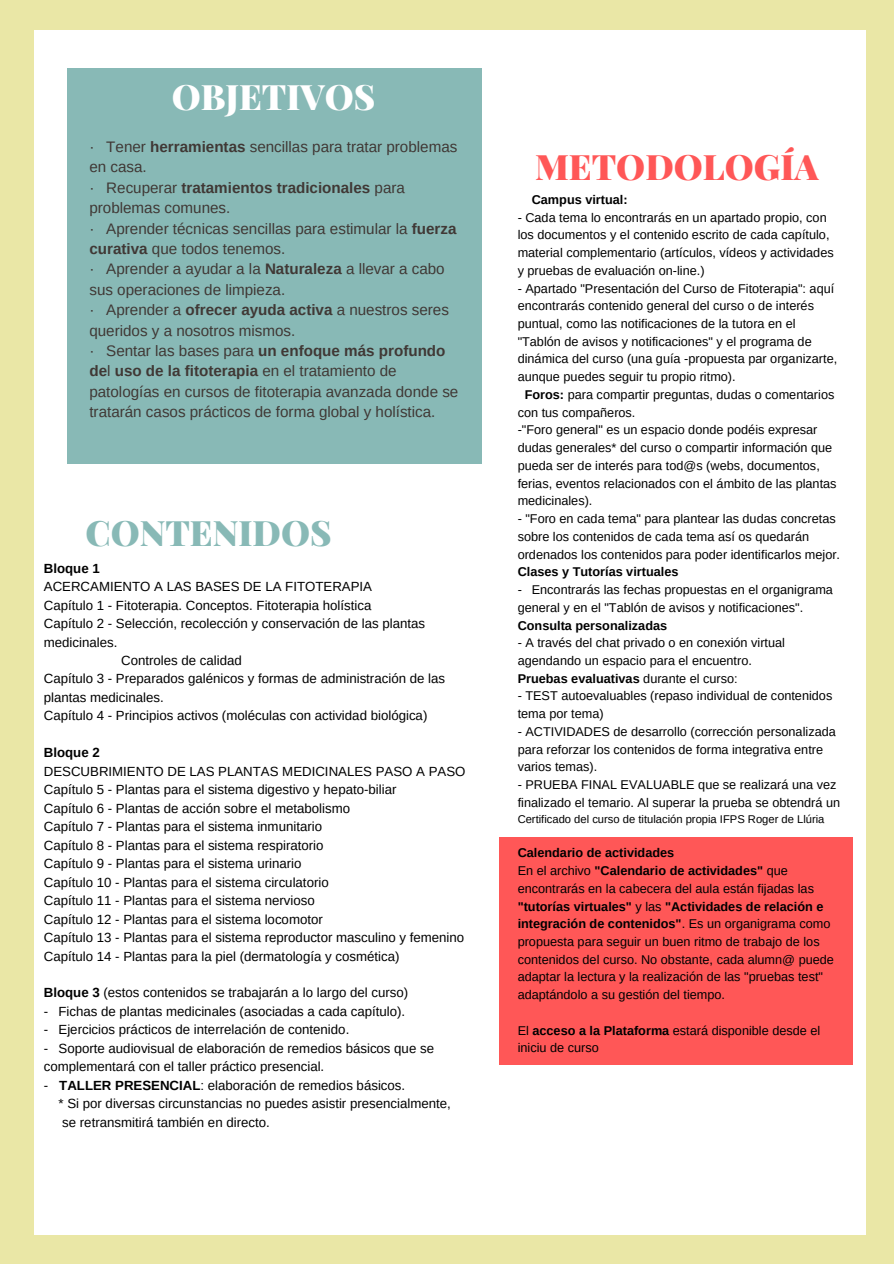
<style>
.page{position:relative;width:894px;height:1264px;background:#fff}
.page>*{position:absolute;margin:0;border:0;box-sizing:border-box;transform-origin:0 0}
.t1{font:900 35.1px "Playfair Display";color:#ff5757}
.t2{font:900 35.1px "Playfair Display";color:#88b9b6}
.t3{font:900 35.1px "Playfair Display";color:#fff}
.t4{font:15.15px/20.4px "Arimo";color:#403835}
.t5{font:13.2px/18.5px "Arimo";color:#000}
.t6{font:700 13.2px "Arimo";color:#000}
.t7{font:12.75px/17.7px "Arimo";color:#000}
.t8{font:700 12.75px "Arimo";color:#000}
.t9{font:11.25px "Arimo";color:#000}
.s1{font-weight:700}
.s2{font-weight:400}
</style>
<div class="page">
<div style="left:0;top:0;width:893px;height:1263px;background:#eae7a6"></div>
<div style="left:34px;top:30px;width:831px;height:1204px;background:#fff"></div>
<div style="left:499px;top:836px;width:353px;height:228px;background:#ff5757"></div>
<div style="left:67px;top:69px;width:414px;height:395px;background:#88b9b6"></div>
<p class="t3" style="left:172px;top:72px;width:205px">OBJETIVOS</p>
<p class="t4" style="left:89px;top:136px;width:369px">· Tener <span class="s1">herramientas</span> sencillas para tratar problemas en casa.</p>
<p class="t4" style="left:89px;top:177px;width:317px">· Recuperar <span class="s1">tratamientos tradicionales</span> para problemas comunes.</p>
<p class="t4" style="left:89px;top:218px;width:368px">· Aprender técnicas sencillas para estimular la <span class="s1">fuerza curativa</span> que todos tenemos.</p>
<p class="t4" style="left:89px;top:259px;width:357px">· Aprender a ayudar a la <span class="s1">Naturaleza</span> a llevar a cabo sus operaciones de limpieza.</p>
<p class="t4" style="left:89px;top:300px;width:361px">· Aprender a <span class="s1">ofrecer ayuda activa</span> a nuestros seres queridos y a nosotros mismos.</p>
<p class="t4" style="left:89px;top:340px;width:370px">· Sentar las bases para <span class="s1">un enfoque más profundo de</span>l <span class="s1">uso de la fitoterapia</span> en el tratamiento de patologías en cursos de fitoterapia avanzada donde se tratarán casos prácticos de forma global y holística.</p>
<p class="t2" style="left:85px;top:508px;width:247px">CONTENIDOS</p>
<p class="t6" style="left:44px;top:560px;width:57px">Bloque 1</p>
<p class="t5" style="left:44px;top:577px;width:330px">ACERCAMIENTO A LAS BASES DE LA FITOTERAPIA</p>
<p class="t5" style="left:44px;top:596px;width:329px">Capítulo 1 - Fitoterapia. Conceptos. Fitoterapia holística</p>
<p class="t5" style="left:44px;top:614px;width:383px">Capítulo 2 - Selección, recolección y conservación de las plantas medicinales.</p>
<p class="t5" style="left:121px;top:651px;width:122px">Controles de calidad</p>
<p class="t5" style="left:44px;top:669px;width:402px">Capítulo 3 - Preparados galénicos y formas de administración de las plantas medicinales.</p>
<p class="t5" style="left:44px;top:706px;width:385px">Capítulo 4 - Principios activos (moléculas con actividad biológica)</p>
<p class="t6" style="left:44px;top:745px;width:57px">Bloque 2</p>
<p class="t5" style="left:44px;top:762px;width:423px">DESCUBRIMIENTO DE LAS PLANTAS MEDICINALES PASO A PASO</p>
<p class="t5" style="left:44px;top:780px;width:354px">Capítulo 5 - Plantas para el sistema digestivo y hepato-biliar</p>
<p class="t5" style="left:44px;top:799px;width:308px">Capítulo 6 - Plantas de acción sobre el metabolismo</p>
<p class="t5" style="left:44px;top:817px;width:280px">Capítulo 7 - Plantas para el sistema inmunitario</p>
<p class="t5" style="left:44px;top:835px;width:281px">Capítulo 8 - Plantas para el sistema respiratorio</p>
<p class="t5" style="left:44px;top:854px;width:259px">Capítulo 9 - Plantas para el sistema urinario</p>
<p class="t5" style="left:44px;top:872px;width:286px">Capítulo 10 - Plantas para el sistema circulatorio</p>
<p class="t5" style="left:44px;top:891px;width:272px">Capítulo 11 - Plantas para el sistema nervioso</p>
<p class="t5" style="left:44px;top:909px;width:280px">Capítulo 12 - Plantas para el sistema locomotor</p>
<p class="t5" style="left:44px;top:928px;width:422px">Capítulo 13 - Plantas para el sistema reproductor masculino y femenino</p>
<p class="t5" style="left:44px;top:946px;width:357px">Capítulo 14 - Plantas para la piel (dermatología y cosmética)</p>
<p class="t5" style="left:44px;top:983px;width:366px"><span class="s1">Bloque 3</span> (estos contenidos se trabajarán a lo largo del curso)</p>
<p class="t5" style="left:44px;top:1002px;width:363px">- Fichas de plantas medicinales (asociadas a cada capítulo).</p>
<p class="t5" style="left:44px;top:1020px;width:307px">- Ejercicios prácticos de interrelación de contenido.</p>
<p class="t5" style="left:44px;top:1039px;width:391px">- Soporte audiovisual de elaboración de remedios básicos que se complementará con el taller práctico presencial.</p>
<p class="t5" style="left:44px;top:1075px;width:363px">- <span class="s1">TALLER PRESENCIAL</span>: elaboración de remedios básicos.</p>
<p class="t5" style="left:58px;top:1094px;width:394px">* Si por diversas circunstancias no puedes asistir presencialmente,</p>
<p class="t5" style="left:62px;top:1112px;width:209px">se retransmitirá también en directo.</p>
<p class="t1" style="left:535px;top:142px;width:285px">METODOLOGÍA</p>
<p class="t8" style="left:531px;top:192px;width:97px">Campus virtual:</p>
<p class="t7" style="left:517px;top:208px;width:317px">- Cada tema lo encontrarás en un apartado propio, con los documentos y el contenido escrito de cada capítulo, material complementario (artículos, vídeos y actividades y pruebas de evaluación on-line.)</p>
<p class="t7" style="left:517px;top:279px;width:321px">- Apartado "Presentación del Curso de Fitoterapia": aquí encontrarás contenido general del curso o de interés puntual, como las notificaciones de la tutora en el "Tablón de avisos y notificaciones" y el programa de dinámica del curso (una guía -propuesta par organizarte, aunque puedes seguir tu propio ritmo).</p>
<p class="t7" style="left:517px;top:385px;width:318px;text-indent:7px"><span class="s1">Foros:</span> para compartir preguntas, dudas o comentarios con tus compañeros.</p>
<p class="t7" style="left:517px;top:421px;width:320px">-"Foro general" es un espacio donde podéis expresar dudas generales* del curso o compartir información que pueda ser de interés para tod@s (webs, documentos, ferias, eventos relacionados con el ámbito de las plantas medicinales).</p>
<p class="t7" style="left:517px;top:510px;width:324px">- "Foro en cada tema" para plantear las dudas concretas sobre los contenidos de cada tema así os quedarán ordenados los contenidos para poder identificarlos mejor.</p>
<p class="t8" style="left:517px;top:564px;width:162px">Clases y Tutorías virtuales</p>
<p class="t7" style="left:517px;top:580px;width:317px">- Encontrarás las fechas propuestas en el organigrama general y en el "Tablón de avisos y notificaciones".</p>
<p class="t8" style="left:517px;top:618px;width:151px">Consulta personalizadas</p>
<p class="t7" style="left:517px;top:634px;width:269px">- A través del chat privado o en conexión virtual agendando un espacio para el encuentro.</p>
<p class="t8" style="left:517px;top:671px;width:221px">Pruebas evaluativas <span class="s2">durante el curso:</span></p>
<p class="t7" style="left:517px;top:687px;width:316px">- TEST autoevaluables (repaso individual de contenidos tema por tema)</p>
<p class="t7" style="left:517px;top:722px;width:319px">- ACTIVIDADES de desarrollo (corrección personalizada para reforzar los contenidos de forma integrativa entre varios temas).</p>
<p class="t7" style="left:517px;top:775px;width:324px">- PRUEBA FINAL EVALUABLE que se realizará una vez finalizado el temario. Al superar la prueba se obtendrá un</p>
<p class="t9" style="left:517px;top:812px;width:308px">Certificado del curso de titulación propia IFPS Roger de Llúria</p>
<p class="t8" style="left:517px;top:845px;width:158px">Calendario de actividades</p>
<p class="t7" style="left:517px;top:861px;width:318px">En el archivo <span class="s1">"Calendario de actividades"</span> que encontrarás en la cabecera del aula están fijadas las <span class="s1">"tutorías virtuales"</span> y las <span class="s1">"Actividades de relación e integración de contenidos"</span>. Es un organigrama como propuesta para seguir un buen ritmo de trabajo de los contenidos del curso. No obstante, cada alumn@ puede adaptar la lectura y la realización de las "pruebas test" adaptándolo a su gestión del tiempo.</p>
<p class="t7" style="left:517px;top:1021px;width:304px">El <span class="s1">acceso a la Plataforma</span> estará disponible desde el iniciu de curso</p>
</div>
